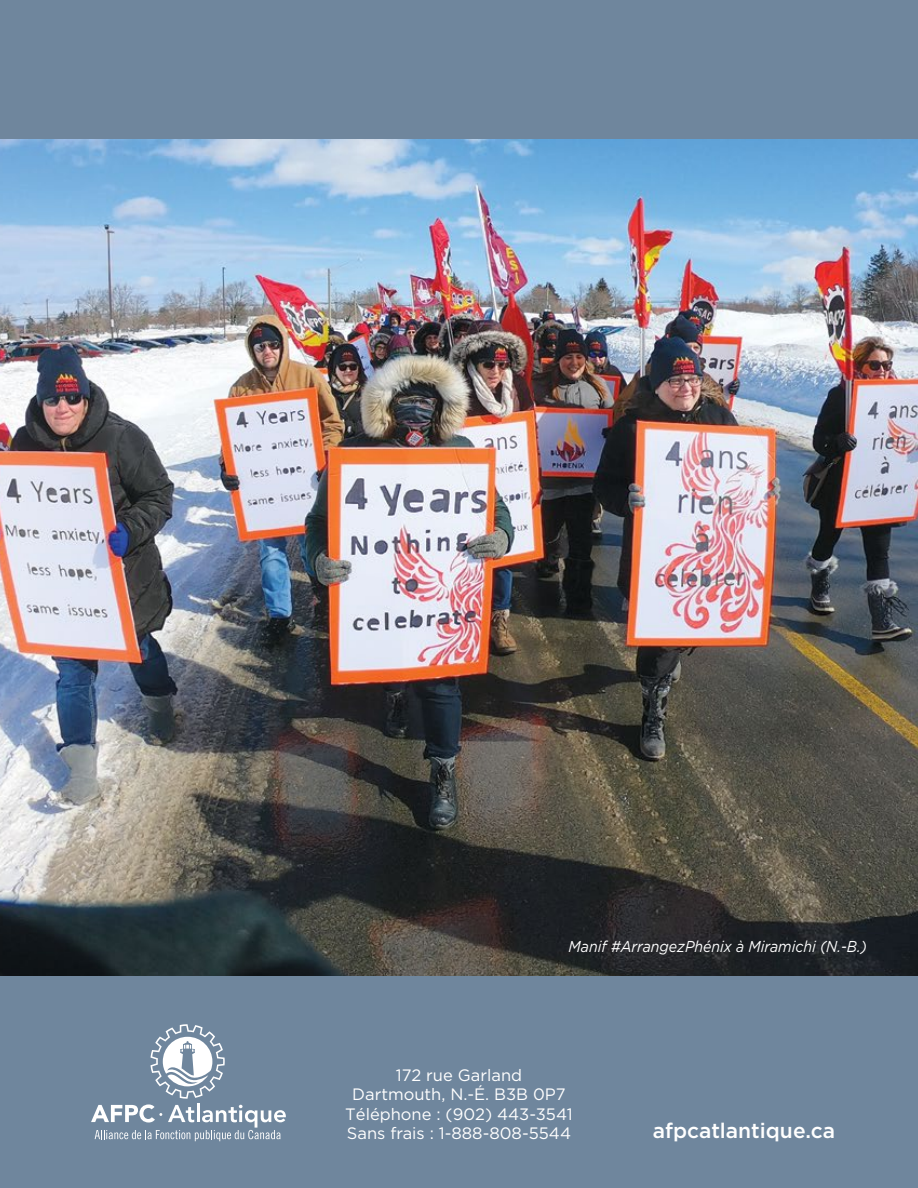
<style>
.page{position:relative;width:918px;height:1188px;background:#fff}
.page>*{position:absolute;margin:0;border:0;box-sizing:border-box;transform-origin:0 0}
.t1{font:500 21px "Gotham";color:#fff}
.t2{font:16.5px/19.5px "Gotham";color:#fff;text-align:center}
.t3{font:italic 15.75px "Gotham";color:#fff;scale:.9 1}
</style>
<div class="page">
<div style="left:0;top:921px;width:918px;height:267px;background:#6f869d"></div>
<img style="left:0;top:138px;width:918px;height:837px">
<svg style="left:91px;top:1024px;width:195px;height:117px"></svg>
<div style="left:0;top:0;width:918px;height:138px;background:#6f869d"></div>
<p class="t3" style="left:569px;top:937px;width:333px">Manif #ArrangezPhénix à Miramichi (N.-B.)</p>
<p class="t2" style="left:345px;top:1065px;width:229px">172 rue Garland<br>Dartmouth, N.-É. B3B 0P7<br>Téléphone : (902) 443-3541<br>Sans frais : 1-888-808-5544</p>
<p class="t1" style="left:653px;top:1119px;width:184px">afpcatlantique.ca</p>
</div>
